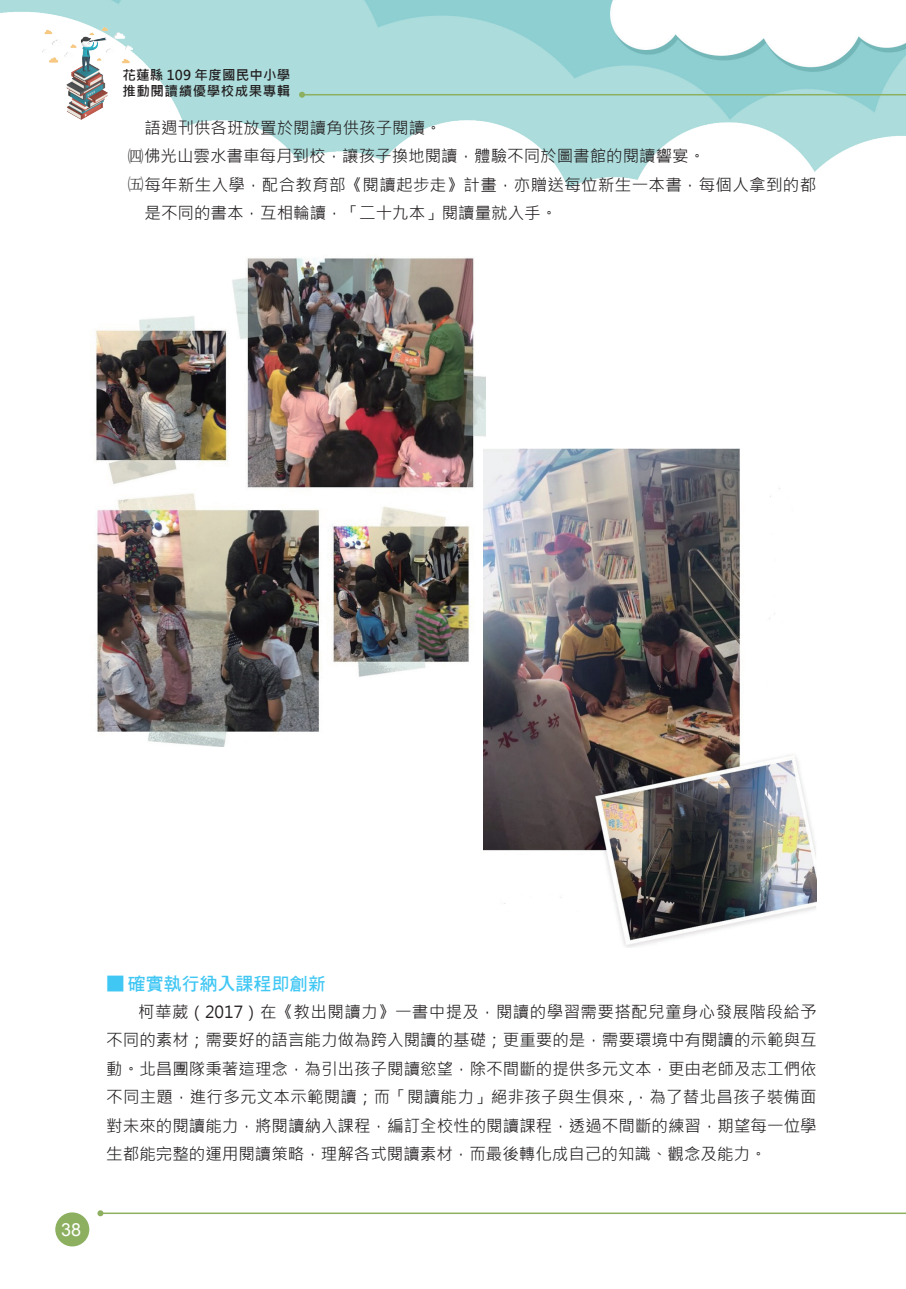
<style>
.page{position:relative;width:906px;height:1289px;background:#fff}
.page>*{position:absolute;margin:0;border:0;box-sizing:border-box;transform-origin:0 0}
.t1{font:18px "DF Hei Bd HK BF";color:#40c7f4}
.t2{font:18px "Arial";color:#fff}
.t3{font:16.5px/28.5px "Microsoft Jheng Hei";color:#231f20;text-align:justify}
.t4{font:16.5px "Microsoft Jheng Hei";letter-spacing:.02em;color:#231f20}
.t5{font:700 13.5px/16.2px "Microsoft Jheng Hei";letter-spacing:.04em;color:#231f20}
.s1{font-family:"MS Mincho"}
.s2{font-family:"DF Hei Bd HKP BF"}
</style>
<div class="page">
<img style="left:0;top:0;width:906px;height:189px">
<div style="left:55px;top:1212px;width:34px;height:34px;background:#8cb060;border-radius:50%"></div>
<hr style="left:302px;top:94px;width:604px;height:1px;background:#8cb060">
<svg style="left:299px;top:92px;width:6px;height:6px"></svg>
<hr style="left:100px;top:1212px;width:806px;height:1px;background:#8cb060">
<svg style="left:97px;top:1210px;width:6px;height:6px"></svg>
<img style="left:43px;top:28px;width:89px;height:91px">
<img style="left:95px;top:257px;width:391px;height:489px">
<img style="left:483px;top:449px;width:333px;height:498px">
<p class="t5" style="left:122px;top:67px;width:169px">花蓮縣 109 年度國民中小學推動閱讀績優學校成果專輯</p>
<p class="t3" style="left:145px;top:113px;width:298px">語週刊供各班放置於閱讀角供孩子閱讀。</p>
<p class="t3" style="left:128px;top:142px;width:579px"><span class="s1">㈣</span>佛光山雲水書車每月到校，讓孩子換地閱讀，體驗不同於圖書館的閱讀響宴。</p>
<p class="t4" style="left:128px;top:174px;width:690px"><span class="s1">㈤</span>每年新生入學，配合教育部《閱讀起步走》計畫，亦贈送每位新生一本書，每個人拿到的都</p>
<p class="t3" style="left:145px;top:199px;width:414px">是不同的書本，互相輪讀，「二十九本」閱讀量就入手。</p>
<p class="t2" style="left:61px;top:1217px;width:22px">38</p>
<p class="t1" style="left:106px;top:974px;width:221px"><span class="s2">■</span> 確實執行納入課程即創新</p>
<p class="t3" style="left:106px;top:997px;width:712px;text-indent:32px">柯華葳（2017）在《教出閱讀力》一書中提及，閱讀的學習需要搭配兒童身心發展階段給予不同的素材；需要好的語言能力做為跨入閱讀的基礎；更重要的是，需要環境中有閱讀的示範與互動。北昌團隊秉著這理念，為引出孩子閱讀慾望，除不間斷的提供多元文本，更由老師及志工們依不同主題，進行多元文本示範閱讀；而「閱讀能力」絕非孩子與生俱來 ,，為了替北昌孩子裝備面對未來的閱讀能力，將閱讀納入課程，編訂全校性的閱讀課程，透過不間斷的練習，期望每一位學生都能完整的運用閱讀策略，理解各式閱讀素材，而最後轉化成自己的知識、觀念及能力。</p>
</div>
